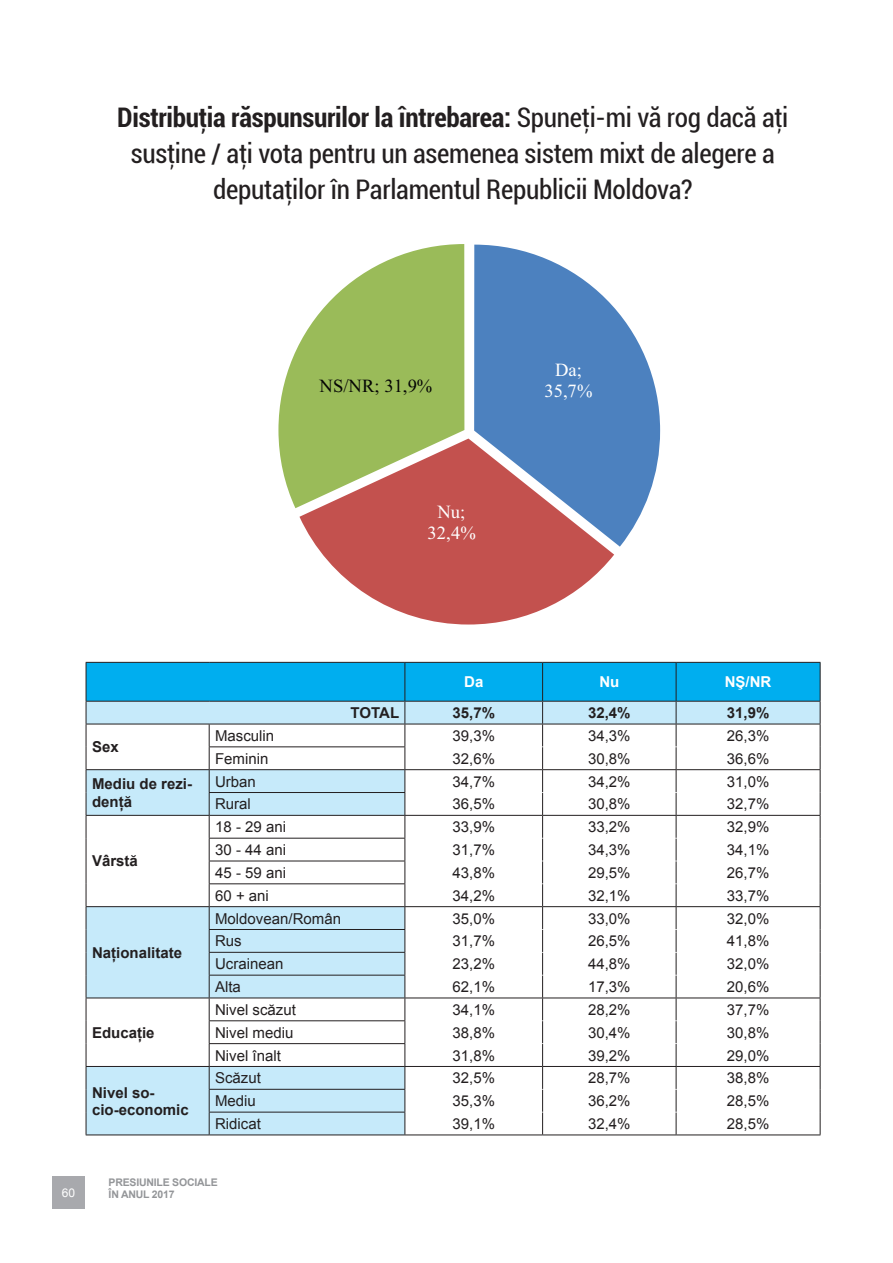
<style>
.page{position:relative;width:893px;height:1263px;background:#fff}
.page>*{position:absolute;margin:0;border:0;box-sizing:border-box;transform-origin:0 0}
.t1{font:condensed 27px/36px "Roboto";letter-spacing:-.01em;color:#231f20;text-align:center}
.t2{font:18.6px/21.3px "Times New Roman";color:#fff;text-align:center}
.t3{font:18.6px "Times New Roman";color:#050504}
.t4{font:15px "Arial";color:#231f20}
.t5{font:700 15px/17.2px "Arial";color:#231f20}
.t6{font:700 15px "Arial";color:#fff}
.t7{font:12px "Arial CERDC";color:#fff}
.t8{font:700 10.5px/12px "Arial";letter-spacing:-.02em;color:#939598}
.s1{font-weight:700}
</style>
<div class="page">
<div style="left:52px;top:1177px;width:33px;height:32px;background:#a8a9ad"></div>
<svg style="left:474px;top:245px;width:186px;height:302px;fill:#4c81bf"></svg>
<svg style="left:299px;top:439px;width:315px;height:185px;fill:#c3514e"></svg>
<svg style="left:278px;top:244px;width:186px;height:264px;fill:#9abb59"></svg>
<hr style="left:86px;top:1134px;width:123px;height:1px;background:#231f20">
<svg style="left:86px;top:662px;width:735px;height:472px"></svg>
<hr style="left:209px;top:1134px;width:196px;height:1px;background:#231f20">
<hr style="left:405px;top:1134px;width:138px;height:1px;background:#231f20">
<hr style="left:543px;top:1134px;width:133px;height:1px;background:#231f20">
<hr style="left:676px;top:1134px;width:144px;height:1px;background:#231f20">
<h1 class="t1" style="left:117px;top:98px;width:673px"><span class="s1">Distribuţia răspunsurilor la întrebarea:</span> Spuneţi-mi vă rog dacă aţi susţine / aţi vota pentru un asemenea sistem mixt de alegere a deputaţilor în Parlamentul Republicii Moldova?</h1>
<p class="t3" style="left:320px;top:373px;width:114px">NS/NR; 31,9%</p>
<p class="t2" style="left:428px;top:501px;width:50px">Nu;<br>32,4%</p>
<p class="t2" style="left:544px;top:359px;width:50px">Da;<br>35,7%</p>
<p class="t6" style="left:464px;top:672px;width:21px">Da</p>
<p class="t6" style="left:599px;top:672px;width:21px">Nu</p>
<p class="t6" style="left:725px;top:672px;width:48px">NŞ/NR</p>
<p class="t5" style="left:92px;top:739px;width:28px">Sex</p>
<p class="t5" style="left:351px;top:705px;width:50px">TOTAL</p>
<p class="t5" style="left:452px;top:705px;width:44px">35,7%</p>
<p class="t5" style="left:588px;top:705px;width:44px">32,4%</p>
<p class="t5" style="left:727px;top:705px;width:44px">31,9%</p>
<p class="t4" style="left:215px;top:726px;width:61px">Masculin</p>
<p class="t4" style="left:452px;top:726px;width:44px">39,3%</p>
<p class="t4" style="left:588px;top:726px;width:44px">34,3%</p>
<p class="t4" style="left:727px;top:726px;width:44px">26,3%</p>
<p class="t4" style="left:215px;top:749px;width:55px">Feminin</p>
<p class="t4" style="left:452px;top:749px;width:44px">32,6%</p>
<p class="t4" style="left:588px;top:749px;width:44px">30,8%</p>
<p class="t4" style="left:727px;top:749px;width:44px">36,6%</p>
<p class="t5" style="left:92px;top:776px;width:102px">Mediu de rezi&shy;denţă</p>
<p class="t4" style="left:215px;top:771px;width:42px">Urban</p>
<p class="t4" style="left:452px;top:771px;width:44px">34,7%</p>
<p class="t4" style="left:588px;top:771px;width:44px">34,2%</p>
<p class="t4" style="left:727px;top:771px;width:44px">31,0%</p>
<p class="t4" style="left:215px;top:794px;width:37px">Rural</p>
<p class="t4" style="left:452px;top:794px;width:44px">36,5%</p>
<p class="t4" style="left:588px;top:794px;width:44px">30,8%</p>
<p class="t4" style="left:727px;top:794px;width:44px">32,7%</p>
<p class="t5" style="left:92px;top:853px;width:47px">Vârstă</p>
<p class="t5" style="left:92px;top:944px;width:92px">Naţionalitate</p>
<p class="t5" style="left:92px;top:1024px;width:64px">Educaţie</p>
<p class="t5" style="left:92px;top:1084px;width:98px">Nivel so&shy;cio-economic</p>
<p class="t4" style="left:215px;top:817px;width:72px">18 - 29 ani</p>
<p class="t4" style="left:452px;top:817px;width:44px">33,9%</p>
<p class="t4" style="left:588px;top:817px;width:44px">33,2%</p>
<p class="t4" style="left:727px;top:817px;width:44px">32,9%</p>
<p class="t4" style="left:215px;top:840px;width:72px">30 - 44 ani</p>
<p class="t4" style="left:452px;top:840px;width:44px">31,7%</p>
<p class="t4" style="left:588px;top:840px;width:44px">34,3%</p>
<p class="t4" style="left:727px;top:840px;width:44px">34,1%</p>
<p class="t4" style="left:215px;top:863px;width:72px">45 - 59 ani</p>
<p class="t4" style="left:452px;top:863px;width:44px">43,8%</p>
<p class="t4" style="left:588px;top:863px;width:44px">29,5%</p>
<p class="t4" style="left:727px;top:863px;width:44px">26,7%</p>
<p class="t4" style="left:215px;top:886px;width:55px">60 + ani</p>
<p class="t4" style="left:452px;top:886px;width:44px">34,2%</p>
<p class="t4" style="left:588px;top:886px;width:44px">32,1%</p>
<p class="t4" style="left:727px;top:886px;width:44px">33,7%</p>
<p class="t4" style="left:215px;top:908px;width:127px">Moldovean/Român</p>
<p class="t4" style="left:452px;top:908px;width:44px">35,0%</p>
<p class="t4" style="left:588px;top:908px;width:44px">33,0%</p>
<p class="t4" style="left:727px;top:908px;width:44px">32,0%</p>
<p class="t4" style="left:215px;top:931px;width:28px">Rus</p>
<p class="t4" style="left:452px;top:931px;width:44px">31,7%</p>
<p class="t4" style="left:588px;top:931px;width:44px">26,5%</p>
<p class="t4" style="left:727px;top:931px;width:44px">41,8%</p>
<p class="t4" style="left:215px;top:954px;width:70px">Ucrainean</p>
<p class="t4" style="left:452px;top:954px;width:44px">23,2%</p>
<p class="t4" style="left:588px;top:954px;width:44px">44,8%</p>
<p class="t4" style="left:727px;top:954px;width:44px">32,0%</p>
<p class="t4" style="left:215px;top:977px;width:27px">Alta</p>
<p class="t4" style="left:452px;top:977px;width:44px">62,1%</p>
<p class="t4" style="left:588px;top:977px;width:44px">17,3%</p>
<p class="t4" style="left:727px;top:977px;width:44px">20,6%</p>
<p class="t4" style="left:215px;top:1000px;width:82px">Nivel scăzut</p>
<p class="t4" style="left:452px;top:1000px;width:44px">34,1%</p>
<p class="t4" style="left:588px;top:1000px;width:44px">28,2%</p>
<p class="t4" style="left:727px;top:1000px;width:44px">37,7%</p>
<p class="t4" style="left:215px;top:1022px;width:80px">Nivel mediu</p>
<p class="t4" style="left:452px;top:1022px;width:44px">38,8%</p>
<p class="t4" style="left:588px;top:1022px;width:44px">30,4%</p>
<p class="t4" style="left:727px;top:1022px;width:44px">30,8%</p>
<p class="t4" style="left:215px;top:1045px;width:67px">Nivel înalt</p>
<p class="t4" style="left:452px;top:1045px;width:44px">31,8%</p>
<p class="t4" style="left:588px;top:1045px;width:44px">39,2%</p>
<p class="t4" style="left:727px;top:1045px;width:44px">29,0%</p>
<p class="t4" style="left:215px;top:1068px;width:47px">Scăzut</p>
<p class="t4" style="left:452px;top:1068px;width:44px">32,5%</p>
<p class="t4" style="left:588px;top:1068px;width:44px">28,7%</p>
<p class="t4" style="left:727px;top:1068px;width:44px">38,8%</p>
<p class="t4" style="left:215px;top:1091px;width:42px">Mediu</p>
<p class="t4" style="left:452px;top:1091px;width:44px">35,3%</p>
<p class="t4" style="left:588px;top:1091px;width:44px">36,2%</p>
<p class="t4" style="left:727px;top:1091px;width:44px">28,5%</p>
<p class="t4" style="left:215px;top:1114px;width:47px">Ridicat</p>
<p class="t4" style="left:452px;top:1114px;width:44px">39,1%</p>
<p class="t4" style="left:588px;top:1114px;width:44px">32,4%</p>
<p class="t4" style="left:727px;top:1114px;width:44px">28,5%</p>
<p class="t7" style="left:62px;top:1186px;width:15px">60</p>
<p class="t8" style="left:109px;top:1176px;width:111px">PRESIUNILE SOCIALE<br>ÎN ANUL 2017</p>
</div>
